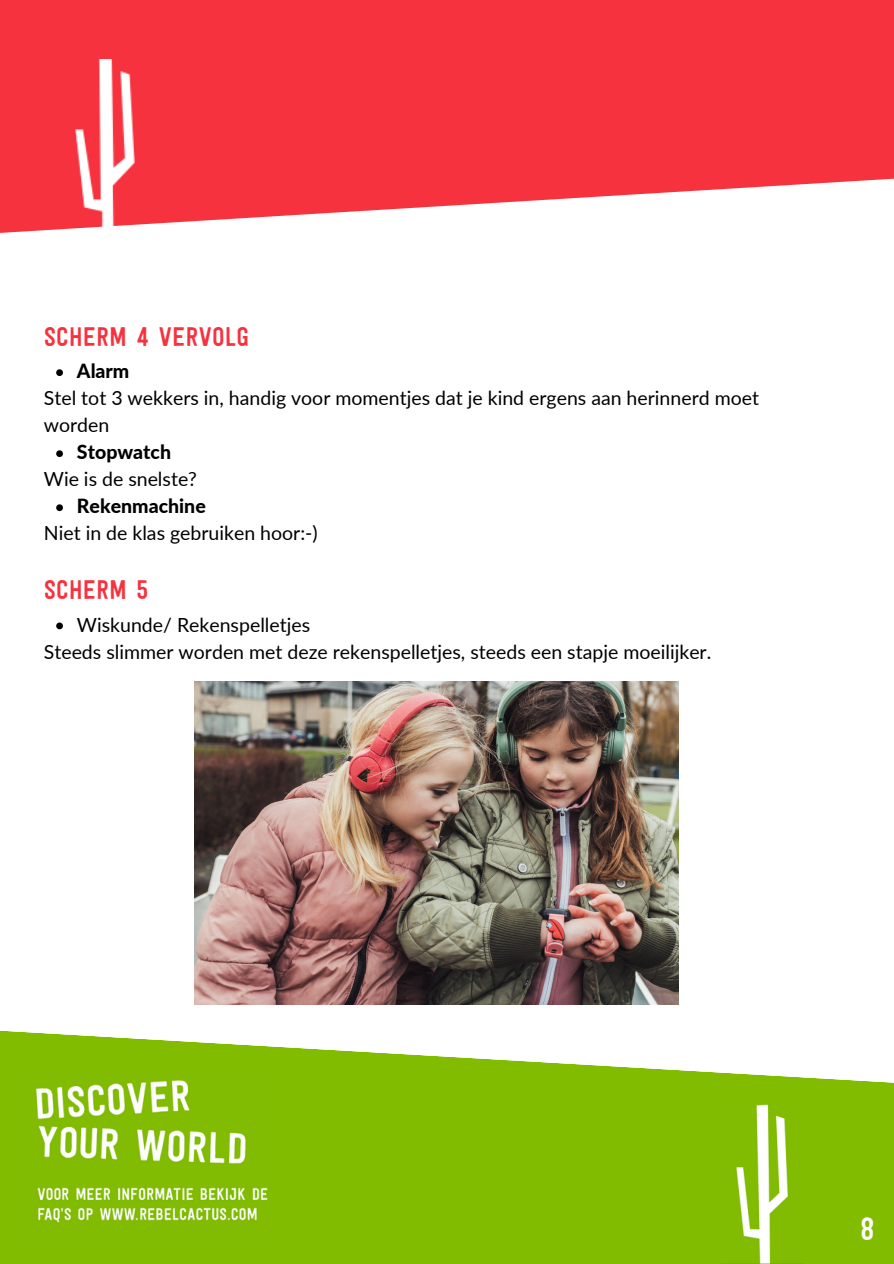
<style>
.page{position:relative;width:894px;height:1264px;background:#fff}
.page>*{position:absolute;margin:0;border:0;box-sizing:border-box;transform-origin:0 0}
.t1{font:32.25px "Festivo Letters No 19";color:#fff}
.t2{font:27px "Festivo Letters No 19";color:#f7323f}
.t3{font:19.5px/27px "Lato";color:#000}
.t4{font:800 19.5px "Lato";color:#000}
</style>
<div class="page">
<svg style="left:56px;top:369px;width:7px;height:7px"></svg>
<svg style="left:56px;top:450px;width:7px;height:7px"></svg>
<svg style="left:56px;top:504px;width:7px;height:7px"></svg>
<svg style="left:56px;top:622px;width:7px;height:7px"></svg>
<svg style="left:0;top:0;width:893px;height:233px;background:#f74b56"></svg>
<svg style="left:0;top:1030px;width:893px;height:233px;fill:#82bc00"></svg>
<img style="left:721px;top:1097px;width:82px;height:166px">
<img style="left:19px;top:1067px;width:256px;height:176px">
<img style="left:75px;top:59px;width:60px;height:174px">
<img style="left:194px;top:682px;width:484px;height:322px">
<p class="t2" style="left:44px;top:325px;width:207px">SCHERM 4 VERVOLG</p>
<h1 class="t4" style="left:77px;top:359px;width:54px">Alarm</h1>
<p class="t3" style="left:44px;top:384px;width:716px">Stel tot 3 wekkers in, handig voor momentjes dat je kind ergens aan herinnerd moet worden</p>
<p class="t4" style="left:77px;top:440px;width:96px">Stopwatch</p>
<p class="t3" style="left:44px;top:465px;width:155px">Wie is de snelste?</p>
<p class="t4" style="left:77px;top:494px;width:130px">Rekenmachine</p>
<p class="t3" style="left:44px;top:519px;width:275px">Niet in de klas gebruiken hoor:-)</p>
<p class="t2" style="left:44px;top:578px;width:106px">SCHERM 5</p>
<h1 class="t3" style="left:77px;top:610px;width:235px">Wiskunde/ Rekenspelletjes</h1>
<p class="t3" style="left:44px;top:637px;width:668px">Steeds slimmer worden met deze rekenspelletjes, steeds een stapje moeilijker.</p>
<p class="t1" style="left:859px;top:1215px;width:16px">8</p>
</div>
